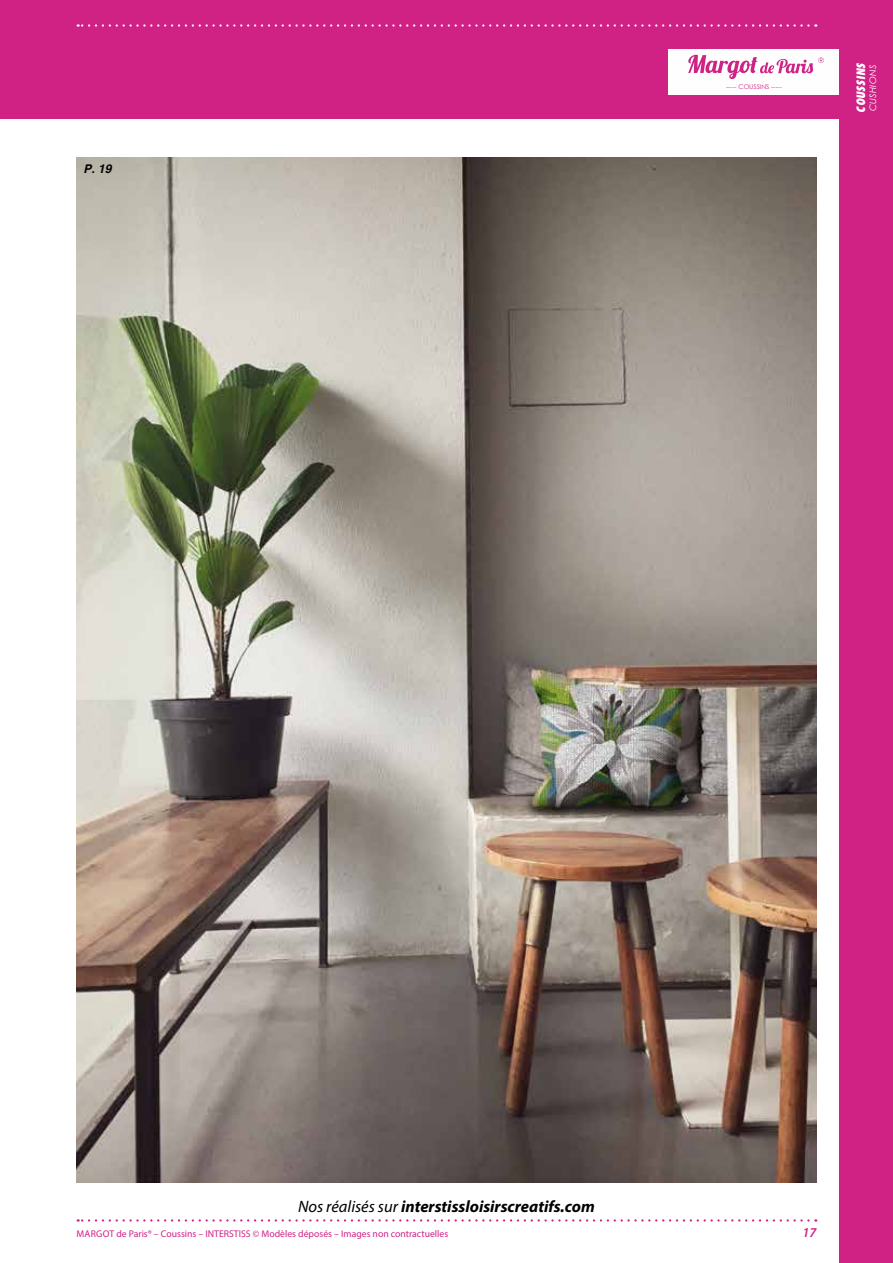
<style>
.page{position:relative;width:893px;height:1263px;background:#fff}
.page>*{position:absolute;margin:0;border:0;box-sizing:border-box;transform-origin:0 0}
.t1{font:italic 700 16.5px "Myriad Pro";color:#000}
.t2{font:italic 600 13.5px "Myriad Pro";color:#d02185}
.t3{font:italic 700 12px "Helvetica";color:#000}
.t4{font:italic 800 condensed 11.25px "Futura Std";color:#fff}
.t5{font:9.75px "Myriad Pro";color:#d02185}
.t6{font:italic 9px "Century Gothic";letter-spacing:.025em;color:#fff}
.t7{font:6.45px "Century Gothic";color:#d02185}
.s1{font-weight:400}
</style>
<div class="page">
<div style="left:0;top:0;width:893px;height:119px;background:#d02185"></div>
<svg style="left:78px;top:1219px;width:730px;height:2px"></svg>
<svg style="left:78px;top:24px;width:730px;height:3px"></svg>
<div style="left:839px;top:0;width:54px;height:1263px;background:#d02185"></div>
<div style="left:669px;top:49px;width:170px;height:45px;background:#fefefe"></div>
<svg style="left:688px;top:55px;width:136px;height:24px"></svg>
<img style="left:77px;top:157px;width:739px;height:1025px">
<p class="t3" style="left:83px;top:161px;width:30px">P. 19</p>
<p class="t7" style="left:726px;top:82px;width:57px">----- COUSSINS -----</p>
<p class="t4" style="left:854px;top:113px;width:51px;rotate:-90deg">COUSSINS</p>
<p class="t6" style="left:866px;top:111px;width:48px;rotate:-90deg">CUSHIONS</p>
<h1 class="t1" style="left:298px;top:1196px;width:298px"><span class="s1">Nos réalisés sur</span> interstissloisirscreatifs.com</h1>
<p class="t5" style="left:77px;top:1228px;width:373px">MARGOT de Paris® – Coussins – INTERSTISS © Modèles déposés – Images non contractuelles</p>
<h2 class="t2" style="left:802px;top:1224px;width:16px">17</h2>
</div>
